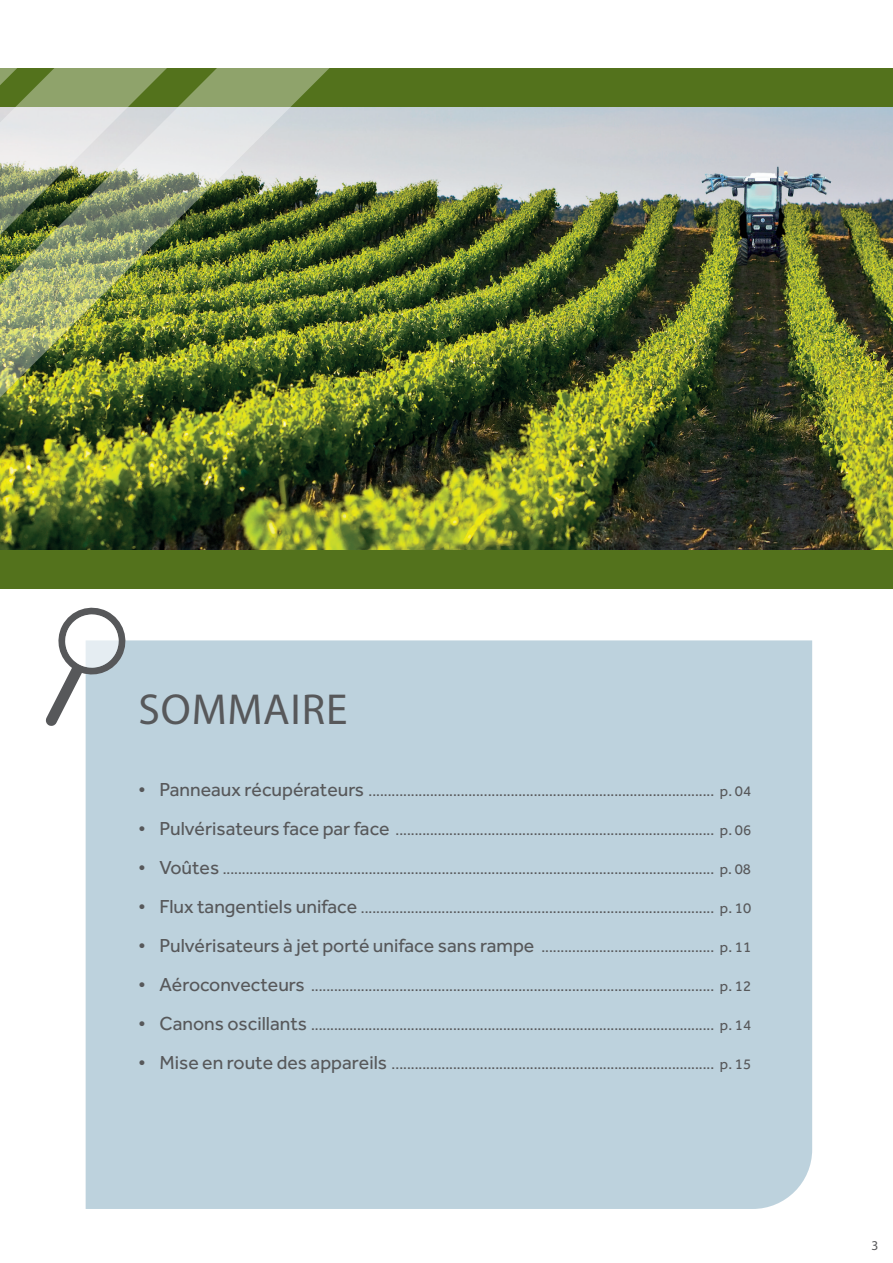
<style>
.page{position:relative;width:893px;height:1263px;background:#fff}
.page>*{position:absolute;margin:0;border:0;box-sizing:border-box;transform-origin:0 0}
.t1{font:43.5px "Myriad Pro";letter-spacing:.02em;color:#57585a}
.t2{font:15px "Effra";color:#57585a}
.t3{font:13.5px "Myriad Pro";color:#57585a}
.s1{font-size:19.5px}
</style>
<div class="page">
<div style="left:86px;top:640px;width:726px;height:569px;background:#bdd2dd"></div>
<svg style="left:45px;top:607px;width:85px;height:120px"></svg>
<svg style="left:65px;top:614px;width:54px;height:54px"></svg>
<div style="left:0;top:68px;width:893px;height:521px;background:#53721c"></div>
<img style="left:0;top:107px;width:893px;height:443px">
<img style="left:0;top:68px;width:558px;height:435px">
<p class="t1" style="left:139px;top:682px;width:210px">SOMMAIRE</p>
<p class="t2" style="left:138px;top:782px;width:614px"><span class="s1">• Panneaux récupérateurs</span> .......................................................................................... p. 04</p>
<p class="t2" style="left:138px;top:821px;width:614px"><span class="s1">• Pulvérisateurs face par face</span> ................................................................................... p. 06</p>
<p class="t2" style="left:138px;top:860px;width:614px"><span class="s1">• Voûtes</span> ................................................................................................................................ p. 08</p>
<p class="t2" style="left:138px;top:899px;width:614px"><span class="s1">• Flux tangentiels uniface</span> ............................................................................................ p. 10</p>
<p class="t2" style="left:138px;top:938px;width:614px"><span class="s1">• Pulvérisateurs à jet porté uniface sans rampe</span> ............................................. p. 11</p>
<p class="t2" style="left:138px;top:977px;width:614px"><span class="s1">• Aéroconvecteurs</span> ......................................................................................................... p. 12</p>
<p class="t2" style="left:138px;top:1016px;width:614px"><span class="s1">• Canons oscillants</span> ......................................................................................................... p. 14</p>
<p class="t2" style="left:138px;top:1055px;width:614px"><span class="s1">• Mise en route des appareils</span> .................................................................................... p. 15</p>
<p class="t3" style="left:871px;top:1237px;width:8px">3</p>
</div>
